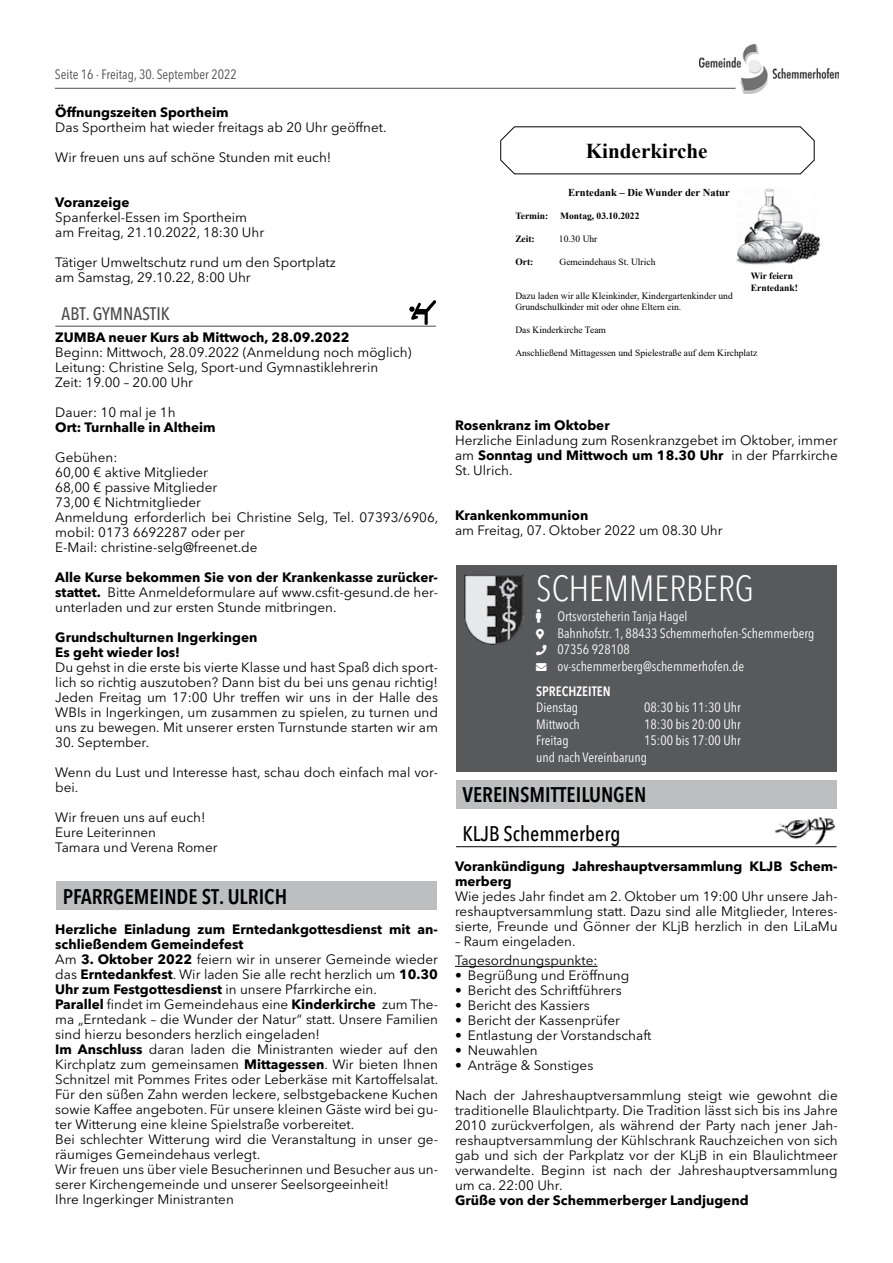
<style>
.page{position:relative;width:893px;height:1263px;background:#fff}
.page>*{position:absolute;margin:0;border:0;box-sizing:border-box;transform-origin:0 0}
.t1{font:300 condensed 36px "Avenir Next W1 G";color:#fff}
.t2{font:700 21.15px "Times New Roman";color:#000}
.t3{font:21px "Avenir Next W1 G Cn Demi";color:#000}
.t4{font:500 condensed 21px "Avenir Next W1 G";color:#000}
.t5{font:500 condensed 18px "Avenir Next W1 G";color:#4b4b4b}
.t6{font:13.5px/15px "Avenir Next W1 G";color:#000}
.t7{font:700 13.5px/15px "Avenir Next W1 G";color:#000}
.t8{font:condensed 13.5px/16.5px "Avenir Next W1 G";color:#fff}
.t9{font:condensed 13.5px "Avenir Next W1 G";color:#4d4d4f}
.t10{font:13.5px "Avenir Next W1 G Cn Demi";color:#fff}
.t11{font:700 10.65px "Times New Roman";color:#000}
.t12{font:9.6px "Times New Roman";color:#000}
.t13{font:700 9.6px "Times New Roman";color:#000}
.t14{font:9.45px/11.4px "Times New Roman";color:#000}
.t15{font:700 9.45px/11.4px "Times New Roman";color:#000}
.s1{font-weight:700}
.s2{font-style:italic}
</style>
<div class="page">
<img style="left:699px;top:44px;width:139px;height:50px">
<hr style="left:55px;top:88px;width:680px;height:1px;background:#4d4d4f">
<hr style="left:55px;top:326px;width:381px;height:1px;background:#4b4b4b">
<svg style="left:409px;top:300px;width:27px;height:25px"></svg>
<div style="left:56px;top:881px;width:381px;height:29px;background:#bcbec0"></div>
<hr style="left:455px;top:966px;width:143px;height:1px;background:#000">
<svg style="left:500px;top:126px;width:315px;height:48px"></svg>
<img style="left:736px;top:188px;width:85px;height:77px">
<div style="left:456px;top:565px;width:381px;height:206px;background:#58595b"></div>
<img style="left:464px;top:574px;width:60px;height:71px">
<div style="left:456px;top:780px;width:381px;height:28px;background:#bcbec0"></div>
<hr style="left:456px;top:846px;width:381px;height:1px;background:#000">
<img style="left:775px;top:818px;width:60px;height:27px">
<p class="t9" style="left:55px;top:63px;width:184px">Seite 16 · Freitag, 30. September 2022</p>
<p class="t7" style="left:55px;top:103px;width:175px">Öffnungszeiten Sportheim</p>
<p class="t6" style="left:55px;top:118px;width:333px">Das Sportheim hat wieder freitags ab 20 Uhr geöffnet.</p>
<p class="t6" style="left:55px;top:148px;width:278px">Wir freuen uns auf schöne Stunden mit euch!</p>
<p class="t7" style="left:55px;top:193px;width:76px">Voranzeige</p>
<p class="t6" style="left:55px;top:208px;width:210px">Spanferkel-Essen im Sportheim am Freitag, 21.10.2022, 18:30 Uhr</p>
<p class="t6" style="left:55px;top:253px;width:282px">Tätiger Umweltschutz rund um den Sportplatz am Samstag, 29.10.22, 8:00 Uhr</p>
<h3 class="t5" style="left:62px;top:299px;width:110px">ABT. GYMNASTIK</h3>
<p class="t7" style="left:55px;top:328px;width:296px">ZUMBA neuer Kurs ab Mittwoch, 28.09.2022</p>
<p class="t6" style="left:55px;top:343px;width:358px">Beginn: Mittwoch, 28.09.2022 (Anmeldung noch möglich)<br>Leitung: Christine Selg, Sport-und Gymnastiklehrerin<br>Zeit: 19.00 – 20.00 Uhr</p>
<p class="t6" style="left:55px;top:403px;width:122px">Dauer: 10 mal je 1h</p>
<p class="t7" style="left:55px;top:418px;width:162px">Ort: Turnhalle in Altheim</p>
<p class="t6" style="left:55px;top:448px;width:385px">Gebühen:<br>60,00 € aktive Mitglieder<br>68,00 € passive Mitglieder<br>73,00 € Nichtmitglieder<br>Anmeldung erforderlich bei Christine Selg, Tel. 07393/6906, mobil: 0173 6692287 oder per<br>E-Mail: christine‑selg@freenet.de</p>
<p class="t6" style="left:55px;top:568px;width:384px;text-align:justify"><span class="s1">Alle Kurse bekommen Sie von der Krankenkasse zurücker&shy;stattet.</span> Bitte Anmeldeformulare auf www.csfit-gesund.de her&shy;unterladen und zur ersten Stunde mitbringen.</p>
<p class="t7" style="left:55px;top:628px;width:204px">Grundschulturnen Ingerkingen<br>Es geht wieder los!</p>
<p class="t6" style="left:55px;top:658px;width:384px;text-align:justify">Du gehst in die erste bis vierte Klasse und hast Spaß dich sport&shy;lich so richtig auszutoben? Dann bist du bei uns genau richtig!<br>Jeden Freitag um 17:00 Uhr treffen wir uns in der Halle des WBIs in Ingerkingen, um zusammen zu spielen, zu turnen und uns zu bewegen. Mit unserer ersten Turnstunde starten wir am</p>
<p class="t6" style="left:55px;top:733px;width:96px">30. September.</p>
<p class="t6" style="left:55px;top:763px;width:384px">Wenn du Lust und Interesse hast, schau doch einfach mal vor&shy;bei.</p>
<p class="t6" style="left:55px;top:808px;width:164px">Wir freuen uns auf euch!<br>Eure Leiterinnen<br>Tamara und Verena Romer</p>
<h3 class="t3" style="left:63px;top:879px;width:226px">PFARRGEMEINDE ST. ULRICH</h3>
<p class="t6" style="left:55px;top:920px;width:385px"><span class="s1">Herzliche Einladung zum Erntedankgottesdienst mit an&shy;schließendem Gemeindefest<br></span>Am <span class="s1">3. Oktober 2022</span> feiern wir in unserer Gemeinde wieder das <span class="s1">Erntedankfest</span>. Wir laden Sie alle recht herzlich um <span class="s1">10.30<br>Uhr zum Festgottesdienst</span> in unsere Pfarrkirche ein.<br><span class="s1">Parallel</span> findet im Gemeindehaus eine <span class="s1">Kinderkirche</span> zum The&shy;ma „Erntedank – die Wunder der Natur“ statt. Unsere Familien sind hierzu besonders herzlich eingeladen!<br><span class="s1">Im Anschluss</span> daran laden die Ministranten wieder auf den Kirchplatz zum gemeinsamen <span class="s1">Mittagessen</span>. Wir bieten Ihnen Schnitzel mit Pommes Frites oder Leberkäse mit Kartoffelsalat.<br>Für den süßen Zahn werden leckere, selbstgebackene Kuchen sowie Kaffee angeboten. Für unsere kleinen Gäste wird bei gu&shy;ter Witterung eine kleine Spielstraße vorbereitet.<br>Bei schlechter Witterung wird die Veranstaltung in unser ge&shy;räumiges Gemeindehaus verlegt.<br>Wir freuen uns über viele Besucherinnen und Besucher aus un&shy;serer Kirchengemeinde und unserer Seelsorgeeinheit!<br>Ihre Ingerkinger Ministranten</p>
<h2 class="t2" style="left:586px;top:136px;width:123px">Kinderkirche</h2>
<p class="t11" style="left:568px;top:185px;width:163px">Erntedank – Die Wunder der Natur</p>
<p class="t15" style="left:515px;top:210px;width:126px">Termin: Montag, 03.10.2022</p>
<p class="t13" style="left:515px;top:232px;width:21px">Zeit:</p>
<p class="t12" style="left:559px;top:232px;width:40px">10.30 Uhr</p>
<p class="t15" style="left:515px;top:256px;width:20px">Ort:</p>
<p class="t14" style="left:559px;top:256px;width:97px">Gemeindehaus St. Ulrich</p>
<p class="t14" style="left:515px;top:290px;width:219px">Dazu laden wir alle Kleinkinder, Kindergartenkinder und<br>Grundschulkinder mit oder ohne Eltern ein.</p>
<p class="t14" style="left:515px;top:324px;width:92px">Das Kinderkirche Team</p>
<p class="t14" style="left:515px;top:347px;width:244px">Anschließend Mittagessen und Spielestraße auf dem Kirchplatz</p>
<p class="t15" style="left:751px;top:270px;width:48px">Wir feiern<br>Erntedank!</p>
<p class="t7" style="left:455px;top:417px;width:156px">Rosenkranz im Oktober</p>
<p class="t6" style="left:455px;top:432px;width:384px;text-align:justify">Herzliche Einladung zum Rosenkranzgebet im Oktober, immer am <span class="s1">Sonntag und Mittwoch um 18.30 Uhr</span> in der Pfarrkirche St. Ulrich.</p>
<p class="t7" style="left:455px;top:507px;width:135px">Krankenkommunion</p>
<p class="t6" style="left:455px;top:522px;width:269px">am Freitag, 07. Oktober 2022 um 08.30 Uhr</p>
<h1 class="t1" style="left:536px;top:559px;width:219px">SCHEMMERBERG</h1>
<p class="t8" style="left:557px;top:607px;width:258px;text-indent:-21px">♂ Ortsvorsteherin Tanja Hagel<br>Bahnhofstr. 1, 88433 Schemmerhofen-Schemmerberg 07356 928108 ov-schemmerberg@schemmerhofen.de</p>
<p class="t10" style="left:536px;top:680px;width:76px">SPRECHZEITEN</p>
<p class="t8" style="left:536px;top:698px;width:44px">Dienstag</p>
<p class="t8" style="left:644px;top:698px;width:98px">08:30 bis 11:30 Uhr</p>
<p class="t8" style="left:536px;top:714px;width:45px">Mittwoch</p>
<p class="t8" style="left:644px;top:714px;width:98px">18:30 bis 20:00 Uhr</p>
<p class="t8" style="left:536px;top:731px;width:34px">Freitag</p>
<p class="t8" style="left:536px;top:731px;width:206px;text-indent:108px">15:00 bis 17:00 Uhr und nach Vereinbarung</p>
<h3 class="t3" style="left:462px;top:778px;width:185px">VEREINSMITTEILUNGEN</h3>
<h3 class="t4" style="left:462px;top:816px;width:159px">KLJB Schemmerberg</h3>
<p class="t7" style="left:455px;top:857px;width:384px">Vorankündigung Jahreshauptversammlung KLJB Schem&shy;merberg</p>
<p class="t6" style="left:455px;top:887px;width:384px;text-align:justify">Wie jedes Jahr findet am 2. Oktober um 19:00 Uhr unsere Jah&shy;reshauptversammlung statt. Dazu sind alle Mitglieder, Interes&shy;sierte, Freunde und Gönner der KLjB herzlich in den LiLaMu</p>
<p class="t6" style="left:455px;top:930px;width:144px;line-height:19.2px">– Raum eingeladen.<br>Tagesordnungspunkte:</p>
<p class="t6" style="left:455px;top:966px;width:176px"><span class="s2">•</span> Begrüßung und Eröffnung</p>
<p class="t6" style="left:455px;top:981px;width:168px"><span class="s2">•</span> Bericht des Schriftführers</p>
<p class="t6" style="left:455px;top:996px;width:136px"><span class="s2">•</span> Bericht des Kassiers</p>
<p class="t6" style="left:455px;top:1011px;width:167px"><span class="s2">•</span> Bericht der Kassenprüfer</p>
<p class="t6" style="left:455px;top:1026px;width:198px"><span class="s2">•</span> Entlastung der Vorstandschaft</p>
<p class="t6" style="left:455px;top:1041px;width:84px"><span class="s2">•</span> Neuwahlen</p>
<p class="t6" style="left:455px;top:1056px;width:140px"><span class="s2">•</span> Anträge &amp; Sonstiges</p>
<p class="t6" style="left:455px;top:1086px;width:384px;text-align:justify">Nach der Jahreshauptversammlung steigt wie gewohnt die traditionelle Blaulichtparty. Die Tradition lässt sich bis ins Jahre 2010 zurückverfolgen, als während der Party nach jener Jah&shy;reshauptversammlung der Kühlschrank Rauchzeichen von sich gab und sich der Parkplatz vor der KLjB in ein Blaulichtmeer verwandelte. Beginn ist nach der Jahreshauptversammlung um ca. 22:00 Uhr.</p>
<p class="t7" style="left:455px;top:1192px;width:295px">Grüße von der Schemmerberger Landjugend</p>
</div>
